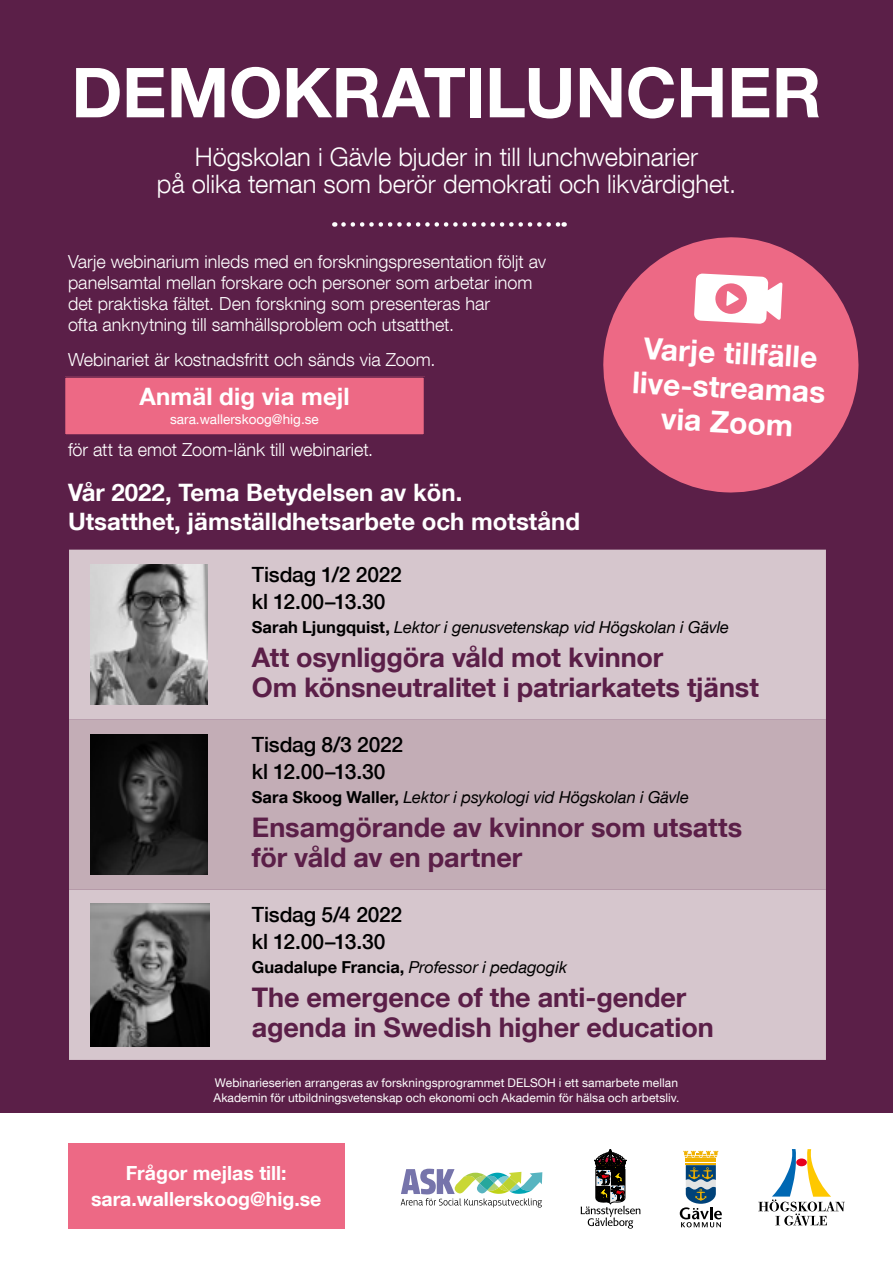
<style>
.page{position:relative;width:893px;height:1263px;background:#fff}
.page>*{position:absolute;margin:0;border:0;box-sizing:border-box;transform-origin:0 0}
.t1{font:700 69px "Helvetica Neue LT Com";letter-spacing:-.005em;color:#fff}
.t2{font:700 30px/34.5px "Helvetica Neue LT Com";color:#fff;text-align:center}
.Tema_-_Rubrik{font:700 27px/30px "Helvetica Neue LT Com";letter-spacing:-.005em;color:#5b1f48}
.t3{font:300 25.5px/27px "Helvetica Neue LT Com";color:#fff;text-align:center}
.t4{font:700 24px/28.5px "Helvetica Neue LT Com";color:#fff}
.Datum{font:500 21px "Helvetica Neue LT Com";letter-spacing:-.01em;color:#000}
.t5{font:700 19.5px/25.5px "Helvetica Neue LT Com";color:#fff;text-align:center}
.t6{font:300 18px/21px "Helvetica Neue LT Com";color:#fff}
.Styckeformat_1{font:italic 16.5px "Helvetica Neue LT Com";letter-spacing:-.005em;color:#000}
.t7{font:13.5px "Helvetica Neue LT Com";color:#fff}
.t8{font:12px/15px "Helvetica Neue LT Com";letter-spacing:.005em;color:#fff}
.s1{font-weight:700;font-style:normal}
</style>
<div class="page">
<div style="left:0;top:0;width:893px;height:1112px;background:#5b1f48"></div>
<svg style="left:401px;top:1169px;width:141px;height:38px"></svg>
<svg style="left:758px;top:1149px;width:87px;height:76px"></svg>
<div style="left:68px;top:1143px;width:276px;height:85px;background:#ed6985"></div>
<svg style="left:680px;top:1165px;width:42px;height:62px"></svg>
<hr style="left:686px;top:1158px;width:30px;height:4px;background:#f0b100">
<hr style="left:686px;top:1163px;width:30px;height:1px;background:#f0b100">
<svg style="left:683px;top:1151px;width:35px;height:7px"></svg>
<svg style="left:581px;top:1149px;width:59px;height:79px"></svg>
<svg style="left:343px;top:222px;width:222px;height:5px"></svg>
<div style="left:65px;top:377px;width:359px;height:58px;background:#ed6985"></div>
<div style="left:64px;top:376px;width:361px;height:60px;border:2px solid #5b1f48"></div>
<div style="left:69px;top:550px;width:757px;height:510px;background:#d6c6cd"></div>
<div style="left:69px;top:720px;width:757px;height:170px;background:#c3adb6"></div>
<img style="left:90px;top:903px;width:120px;height:144px">
<img style="left:90px;top:564px;width:117px;height:141px">
<img style="left:90px;top:734px;width:117px;height:141px">
<svg style="left:603px;top:237px;width:256px;height:256px;fill:#ed6985"></svg>
<svg style="left:694px;top:273px;width:88px;height:51px;background:#f9d2da"></svg>
<p class="t1" style="left:71px;top:49px;width:752px">DEMOKRATILUNCHER</p>
<p class="t3" style="left:157px;top:142px;width:581px">Högskolan i Gävle bjuder in till lunchwebinarier<br>på olika teman som berör demokrati och likvärdighet.</p>
<p class="t6" style="left:68px;top:250px;width:480px">Varje webinarium inleds med en forskningspresentation följt av panelsamtal mellan forskare och personer som arbetar inom det praktiska fältet. Den forskning som presenteras har<br>ofta anknytning till samhällsproblem och utsatthet.</p>
<p class="t6" style="left:68px;top:349px;width:369px">Webinariet är kostnadsfritt och sänds via Zoom.</p>
<p class="t4" style="left:139px;top:382px;width:212px">Anmäl dig via mejl</p>
<p class="t7" style="left:170px;top:411px;width:150px">sara.wallerskoog@hig.se</p>
<p class="t6" style="left:68px;top:439px;width:307px">för att ta emot Zoom-länk till webinariet.</p>
<p class="t4" style="left:68px;top:478px;width:513px">Vår 2022, Tema Betydelsen av kön.<br>Utsatthet, jämställdhetsarbete och motstånd</p>
<p class="t2" style="left:635px;top:330px;width:195px;rotate:3deg">Varje tillfälle live-streamas via Zoom</p>
<p class="Datum" style="left:252px;top:561px;width:151px">Tisdag 1/2 2022</p>
<p class="Datum" style="left:252px;top:588px;width:135px">kl 12.00–13.30</p>
<p class="Styckeformat_1" style="left:252px;top:617px;width:479px"><span class="s1">Sarah Ljungquist,</span> Lektor i genusvetenskap vid Högskolan i Gävle</p>
<p class="Tema_-_Rubrik" style="left:252px;top:641px;width:508px">Att osynliggöra våld mot kvinnor<br>Om könsneutralitet i patriarkatets tjänst</p>
<p class="Datum" style="left:252px;top:732px;width:153px">Tisdag 8/3 2022</p>
<p class="Datum" style="left:252px;top:759px;width:135px">kl 12.00–13.30</p>
<p class="Styckeformat_1" style="left:252px;top:787px;width:439px"><span class="s1">Sara Skoog Waller,</span> Lektor i psykologi vid Högskolan i Gävle</p>
<p class="Tema_-_Rubrik" style="left:252px;top:811px;width:492px">Ensamgörande av kvinnor som utsatts för våld av en partner</p>
<p class="Datum" style="left:252px;top:902px;width:152px">Tisdag 5/4 2022</p>
<p class="Datum" style="left:252px;top:929px;width:135px">kl 12.00–13.30</p>
<p class="Styckeformat_1" style="left:252px;top:957px;width:317px"><span class="s1">Guadalupe Francia,</span> Professor i pedagogik</p>
<p class="Tema_-_Rubrik" style="left:252px;top:982px;width:463px">The emergence of the anti-gender agenda in Swedish higher education</p>
<p class="t8" style="left:213px;top:1074px;width:468px">Webinarieserien arrangeras av forskningsprogrammet DELSOH i ett samarbete mellan<br>Akademin för utbildningsvetenskap och ekonomi och Akademin för hälsa och arbetsliv.</p>
<p class="t5" style="left:91px;top:1160px;width:232px">Frågor mejlas till: sara.wallerskoog@hig.se</p>
</div>
